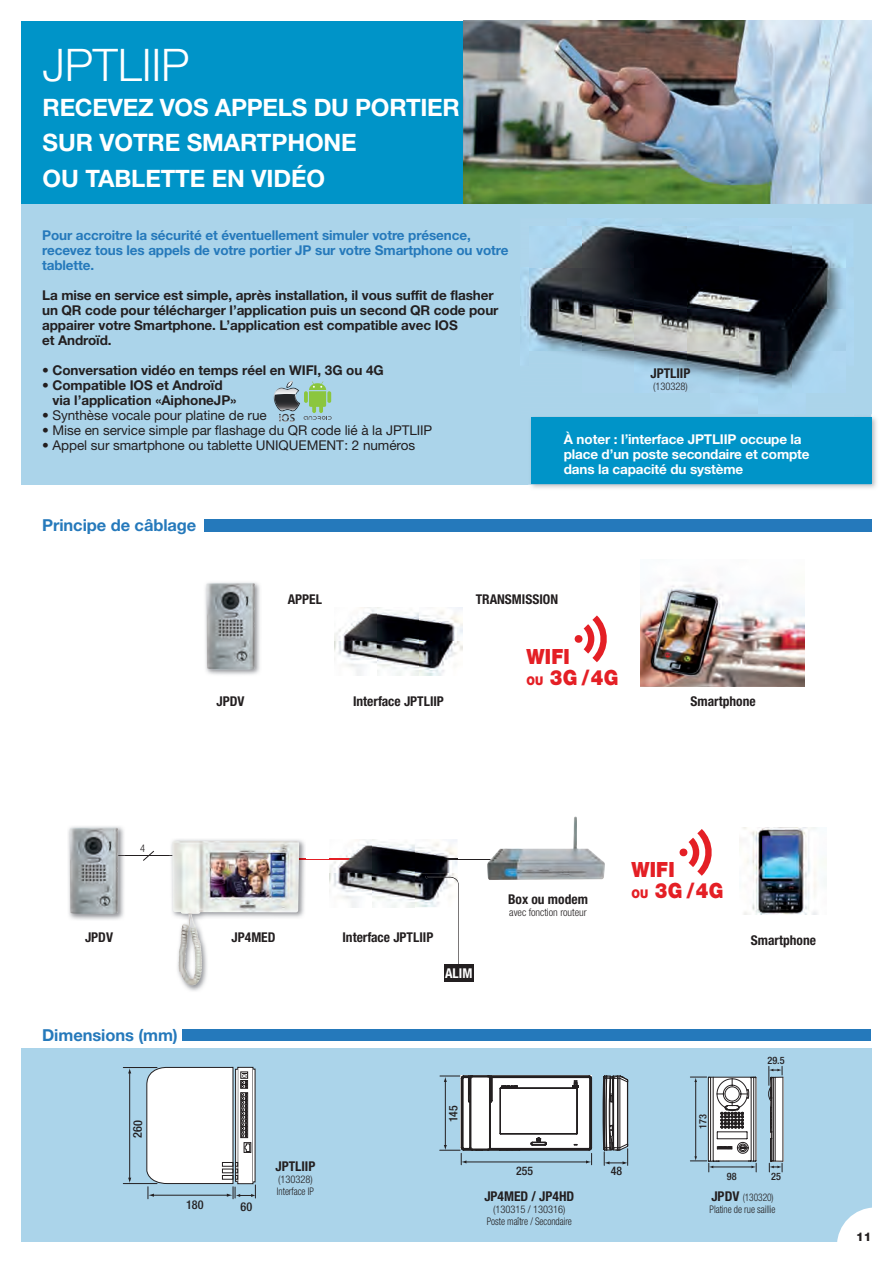
<style>
.page{position:relative;width:895px;height:1264px;background:#fff}
.page>*{position:absolute;margin:0;border:0;box-sizing:border-box;transform-origin:0 0}
.t1{font:300 45px "Helvetica Neue";letter-spacing:-.005em;color:#fff}
.t2{font:700 24px/35.2px "Helvetica Neue";letter-spacing:-.005em;color:#fff}
.t3{font:900 21px/21px "Helvetica Neue";letter-spacing:.01em;color:#e41f25;scale:.9 1}
.t4{font:700 16.5px "Helvetica Neue";letter-spacing:-.005em;color:#2579bb}
.t5{font:700 13.5px/15px "Helvetica Neue";letter-spacing:-.01em;color:#231f20}
.t6{font:13.5px "Helvetica Neue";letter-spacing:-.005em;color:#231f20}
.t7{font:700 13.5px/15px "Helvetica Neue";letter-spacing:-.01em;color:#2579bb}
.t8{font:700 condensed 13.5px "Helvetica Neue";color:#231f20}
.t9{font:700 13.5px/15px "Helvetica Neue";letter-spacing:-.01em;color:#fff}
.t10{font:700 condensed 13.5px "Helvetica Neue";color:#fff}
.t11{font:500 condensed 12.15px "Helvetica Neue";color:#231f20}
.t12{font:800 12px "Helvetica Neue";color:#231f20}
.t13{font:500 condensed 11.85px "Helvetica Neue";color:#231f20}
.t14{font:300 condensed 10.5px/12px "Helvetica Neue";letter-spacing:-.005em;color:#231f20}
.t15{font:300 condensed 10.5px/12px "Helvetica Neue";letter-spacing:-.005em;color:#231f20;scale:.9 1}
.t16{font:500 condensed 10.2px "Helvetica Neue";color:#231f20}
.s1{font-size:12px}
.s2{font-weight:700;font-size:13.5px}
</style>
<div class="page">
<hr style="left:445px;top:859px;width:66px;height:1px;background:#231f20">
<hr style="left:297px;top:859px;width:67px;height:1px;background:#e41f25">
<img style="left:640px;top:579px;width:165px;height:107px">
<hr style="left:84px;top:855px;width:156px;height:1px;background:#231f20">
<svg style="left:143px;top:850px;width:11px;height:11px"></svg>
<div style="left:21px;top:1048px;width:850px;height:193px;background:#abd4ea"></div>
<div style="left:21px;top:204px;width:850px;height:280px;background:#abd4ea"></div>
<div style="left:21px;top:21px;width:442px;height:183px;background:#0094c8"></div>
<img style="left:463px;top:21px;width:408px;height:183px">
<img style="left:529px;top:414px;width:348px;height:75px">
<img style="left:529px;top:414px;width:342px;height:70px">
<div style="left:531px;top:417px;width:340px;height:66px;background:#0094c8"></div>
<img style="left:593px;top:219px;width:94px;height:8px">
<img style="left:522px;top:268px;width:8px;height:83px">
<img style="left:744px;top:398px;width:14px;height:4px">
<img style="left:529px;top:414px;width:325px;height:1px">
<img style="left:530px;top:227px;width:315px;height:162px">
<hr style="left:123px;top:1183px;width:34px;height:1px;background:#231f20">
<hr style="left:123px;top:1067px;width:34px;height:1px;background:#231f20">
<hr style="left:129px;top:1072px;width:1px;height:108px;background:#231f20">
<svg style="left:146px;top:1067px;width:110px;height:132px;background:#dde2e5"></svg>
<div style="left:204px;top:519px;width:667px;height:13px;background:#2579bb"></div>
<div style="left:182px;top:1029px;width:689px;height:11px;background:#2579bb"></div>
<img style="left:205px;top:582px;width:55px;height:93px">
<img style="left:206px;top:583px;width:49px;height:86px">
<img style="left:68px;top:826px;width:56px;height:94px">
<img style="left:70px;top:828px;width:48px;height:86px">
<img style="left:171px;top:839px;width:135px;height:152px">
<img style="left:170px;top:855px;width:69px;height:1px">
<img style="left:172px;top:841px;width:17px;height:93px">
<div style="left:460px;top:1076px;width:131px;height:73px;background:#fff"></div>
<hr style="left:461px;top:1078px;width:1px;height:69px;background:#231f20">
<hr style="left:462px;top:1078px;width:1px;height:69px;background:#231f20">
<hr style="left:463px;top:1078px;width:1px;height:69px;background:#231f20">
<hr style="left:471px;top:1078px;width:1px;height:69px;background:#231f20">
<hr style="left:520px;top:1150px;width:69px;height:1px;background:#231f20">
<hr style="left:489px;top:1149px;width:100px;height:1px;background:#231f20">
<hr style="left:490px;top:1148px;width:99px;height:1px;background:#231f20">
<hr style="left:500px;top:1088px;width:1px;height:45px;background:#231f20">
<hr style="left:501px;top:1134px;width:76px;height:1px;background:#231f20">
<hr style="left:501px;top:1133px;width:76px;height:1px;background:#231f20">
<hr style="left:501px;top:1088px;width:76px;height:1px;background:#231f20">
<hr style="left:501px;top:1087px;width:76px;height:1px;background:#231f20">
<hr style="left:492px;top:1077px;width:97px;height:1px;background:#231f20">
<hr style="left:491px;top:1076px;width:98px;height:1px;background:#231f20">
<hr style="left:488px;top:1075px;width:101px;height:1px;background:#231f20">
<hr style="left:577px;top:1088px;width:1px;height:45px;background:#231f20">
<hr style="left:590px;top:1078px;width:1px;height:69px;background:#231f20">
<hr style="left:591px;top:1078px;width:1px;height:70px;background:#231f20">
<hr style="left:470px;top:1078px;width:1px;height:69px;background:#231f20">
<hr style="left:490px;top:1078px;width:1px;height:69px;background:#231f20">
<hr style="left:489px;top:1078px;width:1px;height:69px;background:#231f20">
<svg style="left:530px;top:1137px;width:17px;height:9px"></svg>
<svg style="left:499px;top:1085px;width:19px;height:4px"></svg>
<svg style="left:572px;top:1080px;width:7px;height:8px"></svg>
<svg style="left:588px;top:1075px;width:4px;height:4px"></svg>
<hr style="left:465px;top:1161px;width:122px;height:1px;background:#231f20">
<svg style="left:574px;top:1143px;width:18px;height:22px"></svg>
<hr style="left:445px;top:1081px;width:1px;height:65px;background:#231f20">
<svg style="left:440px;top:1145px;width:80px;height:20px"></svg>
<svg style="left:440px;top:1075px;width:53px;height:28px"></svg>
<svg style="left:603px;top:1075px;width:25px;height:90px;background:#94999c"></svg>
<hr style="left:783px;top:1077px;width:1px;height:84px;background:#231f20">
<svg style="left:690px;top:1076px;width:67px;height:96px"></svg>
<svg style="left:768px;top:1066px;width:15px;height:106px"></svg>
<svg style="left:273px;top:380px;width:59px;height:42px"></svg>
<img style="left:487px;top:816px;width:118px;height:64px">
<svg style="left:679px;top:829px;width:33px;height:47px"></svg>
<svg style="left:574px;top:615px;width:33px;height:47px"></svg>
<div style="left:444px;top:964px;width:30px;height:18px;background:#231f20"></div>
<img style="left:329px;top:839px;width:129px;height:68px">
<svg style="left:445px;top:859px;width:13px;height:1px"></svg>
<img style="left:329px;top:859px;width:35px;height:1px">
<svg style="left:425px;top:876px;width:34px;height:88px"></svg>
<img style="left:334px;top:608px;width:129px;height:68px">
<img style="left:739px;top:828px;width:87px;height:87px">
<svg style="left:837px;top:1207px;width:35px;height:35px"></svg>
<h1 class="t1" style="left:43px;top:37px;width:149px">JPTLIIP</h1>
<h2 class="t2" style="left:43px;top:89px;width:419px">RECEVEZ VOS APPELS DU PORTIER<br>SUR VOTRE SMARTPHONE<br>OU TABLETTE EN VIDÉO</h2>
<p class="t7" style="left:42px;top:227px;width:468px">Pour accroitre la sécurité et éventuellement simuler votre présence, recevez tous les appels de votre portier JP sur votre Smartphone ou votre tablette.</p>
<p class="t5" style="left:42px;top:287px;width:458px">La mise en service est simple, après installation, il vous suffit de flasher un QR code pour télécharger l’application puis un second QR code pour appairer votre Smartphone. L’application est compatible avec IOS<br>et Androïd.</p>
<p class="t5" style="left:42px;top:362px;width:343px">• Conversation vidéo en temps réel en WIFI, 3G ou 4G</p>
<p class="t5" style="left:53px;top:377px;width:185px;text-indent:-10px">• Compatible IOS et Androïd via l’application «AiphoneJP»</p>
<p class="t6" style="left:42px;top:407px;width:226px">• Synthèse vocale pour platine de rue</p>
<p class="t6" style="left:42px;top:422px;width:392px">• Mise en service simple par flashage du QR code lié à la JPTLIIP</p>
<p class="t6" style="left:42px;top:437px;width:375px">• Appel sur smartphone ou tablette UNIQUEMENT: 2 numéros</p>
<p class="t9" style="left:564px;top:431px;width:247px">À noter : l’interface JPTLIIP occupe la place d’un poste secondaire et compte dans la capacité du système</p>
<p class="t8" style="left:650px;top:365px;width:41px">JPTLIIP</p>
<p class="t14" style="left:653px;top:380px;width:36px">(130328)</p>
<p class="t4" style="left:42px;top:515px;width:156px">Principe de câblage</p>
<p class="t8" style="left:217px;top:692px;width:30px">JPDV</p>
<p class="t8" style="left:288px;top:591px;width:36px">APPEL</p>
<p class="t8" style="left:476px;top:591px;width:84px">TRANSMISSION</p>
<p class="t8" style="left:353px;top:692px;width:92px">Interface JPTLIIP</p>
<h3 class="t3" style="left:526px;top:645px;width:104px">WIFI<br><span class="s1">OU</span> 3G / 4G</h3>
<p class="t8" style="left:690px;top:692px;width:67px">Smartphone</p>
<p class="t14" style="left:140px;top:842px;width:7px">4</p>
<p class="t8" style="left:85px;top:928px;width:30px">JPDV</p>
<p class="t8" style="left:232px;top:928px;width:45px">JP4MED</p>
<p class="t4" style="left:42px;top:1025px;width:137px">Dimensions (mm)</p>
<p class="t11" style="left:130px;top:1137px;width:19px;rotate:-90deg">260</p>
<p class="t11" style="left:186px;top:1197px;width:19px">180</p>
<p class="t11" style="left:241px;top:1199px;width:13px">60</p>
<p class="t8" style="left:275px;top:1158px;width:41px">JPTLIIP</p>
<p class="t14" style="left:277px;top:1173px;width:39px">(130328)<br>Interface IP</p>
<p class="t8" style="left:342px;top:928px;width:92px">Interface JPTLIIP</p>
<p class="t10" style="left:445px;top:965px;width:29px">ALIM</p>
<p class="t8" style="left:508px;top:891px;width:81px">Box ou modem</p>
<p class="t14" style="left:509px;top:906px;width:79px">avec fonction routeur</p>
<h3 class="t3" style="left:631px;top:859px;width:104px">WIFI<br><span class="s1">OU</span> 3G / 4G</h3>
<p class="t8" style="left:751px;top:931px;width:67px">Smartphone</p>
<p class="t13" style="left:446px;top:1122px;width:18px;rotate:-90deg">145</p>
<p class="t13" style="left:516px;top:1164px;width:18px">255</p>
<p class="t13" style="left:611px;top:1164px;width:13px">48</p>
<p class="t8" style="left:484px;top:1187px;width:91px">JP4MED / JP4HD</p>
<p class="t14" style="left:487px;top:1203px;width:87px;text-align:center">(130315 / 130316)<br>Poste maître / Secondaire</p>
<p class="t16" style="left:697px;top:1129px;width:16px;rotate:-90deg">173</p>
<p class="t16" style="left:768px;top:1054px;width:19px">29.5</p>
<p class="t16" style="left:727px;top:1170px;width:11px">98</p>
<p class="t16" style="left:771px;top:1170px;width:11px">25</p>
<p class="t15" style="left:710px;top:1191px;width:75px"><span class="s2">JPDV</span> (130320)<br>Platine de rue saillie</p>
<p class="t12" style="left:856px;top:1230px;width:17px">11</p>
</div>
